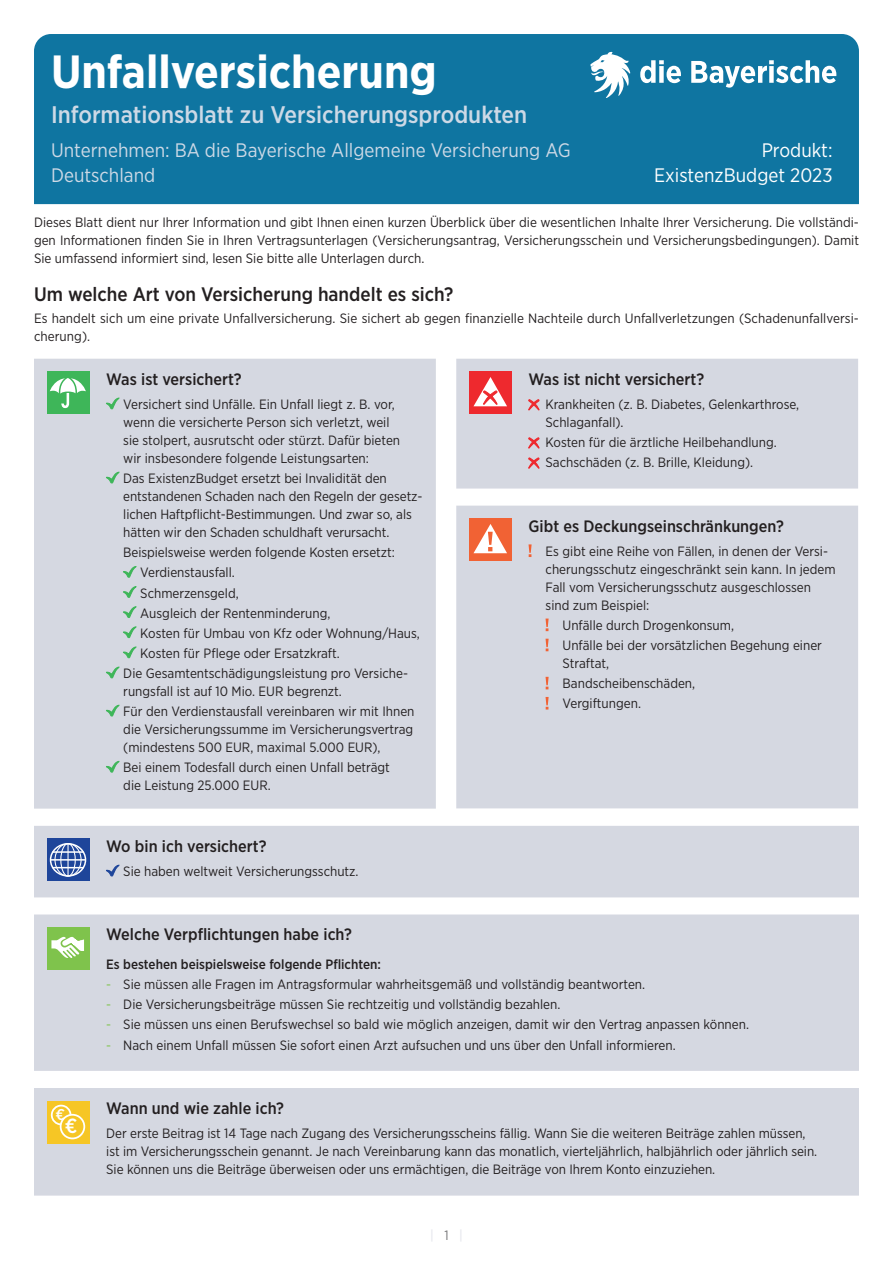
<style>
.page{position:relative;width:893px;height:1263px;background:#fff}
.page>*{position:absolute;margin:0;border:0;box-sizing:border-box;transform-origin:0 0}
.t1{font:700 46.5px "Gotham Narrow";color:#fff}
.t2{font:500 24px "Gotham Narrow";color:#cdd9e6}
.t3{font:500 20.55px "Gotham Narrow";color:#fff}
.t4{font:19.5px "Gotham Narrow";color:#cdd9e6}
.t5{font:500 19.5px "Gotham Narrow";color:#231f20}
.t6{font:19.5px "Gotham Narrow";color:#fff}
.t7{font:500 16.5px "Gotham Narrow";color:#231f20}
.t8{font:500 15.6px "Gotham Narrow";color:#fff}
.t9{font:13.5px/18px "Gotham Narrow";color:#231f20}
.t10{font:500 13.5px "Gotham Narrow";color:#231f20}
.s1{color:#7fc34c}
</style>
<div class="page">
<div style="left:34px;top:359px;width:402px;height:450px;background:#d5d8e1"></div>
<div style="left:47px;top:371px;width:42px;height:43px;background:#3eb659"></div>
<svg style="left:50px;top:378px;width:36px;height:31px"></svg>
<svg style="left:106px;top:397px;width:14px;height:12px"></svg>
<svg style="left:106px;top:471px;width:14px;height:12px"></svg>
<svg style="left:123px;top:566px;width:14px;height:11px"></svg>
<svg style="left:123px;top:586px;width:14px;height:12px"></svg>
<svg style="left:123px;top:606px;width:14px;height:12px"></svg>
<svg style="left:123px;top:626px;width:14px;height:12px"></svg>
<svg style="left:123px;top:646px;width:14px;height:12px"></svg>
<svg style="left:106px;top:666px;width:14px;height:12px"></svg>
<svg style="left:106px;top:704px;width:14px;height:12px"></svg>
<svg style="left:106px;top:761px;width:14px;height:11px"></svg>
<div style="left:456px;top:359px;width:402px;height:130px;background:#d5d8e1"></div>
<div style="left:469px;top:371px;width:43px;height:43px;background:#ee292e"></div>
<svg style="left:473px;top:377px;width:34px;height:29px"></svg>
<svg style="left:528px;top:399px;width:11px;height:11px"></svg>
<svg style="left:528px;top:437px;width:11px;height:11px"></svg>
<svg style="left:528px;top:458px;width:11px;height:10px"></svg>
<div style="left:456px;top:506px;width:402px;height:302px;background:#d5d8e1"></div>
<div style="left:469px;top:518px;width:43px;height:43px;background:#f16234"></div>
<svg style="left:473px;top:524px;width:34px;height:29px"></svg>
<svg style="left:529px;top:544px;width:3px;height:13px"></svg>
<svg style="left:546px;top:618px;width:3px;height:13px"></svg>
<svg style="left:546px;top:639px;width:3px;height:12px"></svg>
<svg style="left:546px;top:677px;width:3px;height:12px"></svg>
<svg style="left:546px;top:697px;width:3px;height:12px"></svg>
<div style="left:34px;top:34px;width:825px;height:170px;background:#0f75a1"></div>
<svg style="left:640px;top:60px;width:41px;height:23px"></svg>
<svg style="left:691px;top:60px;width:145px;height:39px"></svg>
<svg style="left:590px;top:52px;width:41px;height:46px"></svg>
<div style="left:34px;top:826px;width:825px;height:71px;background:#d5d8e1"></div>
<svg style="left:47px;top:838px;width:42px;height:43px"></svg>
<svg style="left:66px;top:853px;width:4px;height:18px"></svg>
<hr style="left:50px;top:859px;width:36px;height:1px;background:#fff">
<hr style="left:52px;top:851px;width:32px;height:2px;background:#fff">
<hr style="left:52px;top:867px;width:32px;height:1px;background:#fff">
<div style="left:50px;top:843px;width:36px;height:34px;border:2px solid #fff;border-radius:50%"></div>
<hr style="left:68px;top:843px;width:1px;height:33px;background:#fff">
<div style="left:54px;top:843px;width:28px;height:33px;border:1px solid #fff;border-radius:50%"></div>
<div style="left:60px;top:843px;width:16px;height:33px;border:1px solid #fff;border-radius:50%"></div>
<svg style="left:106px;top:864px;width:14px;height:12px"></svg>
<div style="left:34px;top:914px;width:825px;height:157px;background:#d5d8e1"></div>
<div style="left:47px;top:927px;width:42px;height:43px;background:#7fc34c"></div>
<svg style="left:51px;top:936px;width:33px;height:22px"></svg>
<div style="left:34px;top:1088px;width:825px;height:107px;background:#d5d8e1"></div>
<div style="left:47px;top:1101px;width:42px;height:42px;background:#f6c625"></div>
<div style="left:51px;top:1105px;width:20px;height:20px;border:2px solid #fff;border-radius:50%"></div>
<div style="left:61px;top:1115px;width:23px;height:23px;background:#f6c625;border-radius:50%"></div>
<div style="left:60px;top:1114px;width:25px;height:25px;border:2px solid #fff;border-radius:50%"></div>
<h1 class="t1" style="left:51px;top:42px;width:387px">Unfallversicherung</h1>
<h2 class="t2" style="left:51px;top:99px;width:478px">Informationsblatt zu Versicherungsprodukten</h2>
<h3 class="t4" style="left:51px;top:138px;width:521px">Unternehmen: BA die Bayerische Allgemeine Versicherung AG</h3>
<h3 class="t6" style="left:762px;top:138px;width:72px">Produkt:</h3>
<h3 class="t4" style="left:51px;top:163px;width:106px">Deutschland</h3>
<h3 class="t6" style="left:654px;top:163px;width:180px">ExistenzBudget 2023</h3>
<p class="t9" style="left:34px;top:213px;width:826px;text-align:justify">Dieses Blatt dient nur Ihrer Information und gibt Ihnen einen kurzen Überblick über die wesentlichen Inhalte Ihrer Versicherung. Die vollständi&shy;gen Informationen finden Sie in Ihren Vertragsunterlagen (Versicherungsantrag, Versicherungsschein und Versicherungsbedingungen). Damit Sie umfassend informiert sind, lesen Sie bitte alle Unterlagen durch.</p>
<h3 class="t5" style="left:34px;top:282px;width:421px">Um welche Art von Versicherung handelt es sich?</h3>
<p class="t9" style="left:34px;top:309px;width:826px">Es handelt sich um eine private Unfallversicherung. Sie sichert ab gegen finanzielle Nachteile durch Unfallverletzungen (Schadenunfallversi&shy;cherung).</p>
<p class="t7" style="left:106px;top:368px;width:137px">Was ist versichert?</p>
<p class="t9" style="left:123px;top:395px;width:278px">Versichert sind Unfälle. Ein Unfall liegt z. B. vor, wenn die versicherte Person sich verletzt, weil sie stolpert, ausrutscht oder stürzt. Dafür bieten wir insbesondere folgende Leistungsarten:</p>
<p class="t9" style="left:123px;top:469px;width:301px">Das ExistenzBudget ersetzt bei Invalidität den entstandenen Schaden nach den Regeln der gesetz&shy;lichen Haftpflicht-Bestimmungen. Und zwar so, als hätten wir den Schaden schuldhaft verursacht.</p>
<p class="t9" style="left:123px;top:543px;width:273px">Beispielsweise werden folgende Kosten ersetzt:</p>
<p class="t9" style="left:140px;top:563px;width:96px">Verdienstausfall.</p>
<p class="t9" style="left:140px;top:583px;width:100px">Schmerzensgeld,</p>
<p class="t9" style="left:140px;top:604px;width:192px">Ausgleich der Rentenminderung,</p>
<p class="t9" style="left:140px;top:624px;width:281px">Kosten für Umbau von Kfz oder Wohnung/Haus,</p>
<p class="t9" style="left:140px;top:644px;width:201px">Kosten für Pflege oder Ersatzkraft.</p>
<p class="t9" style="left:123px;top:664px;width:286px">Die Gesamtentschädigungsleistung pro Versiche-</p>
<p class="t9" style="left:123px;top:681px;width:293px;line-height:20.1px">rungsfall ist auf 10 Mio. EUR begrenzt.<br>Für den Verdienstausfall vereinbaren wir mit Ihnen</p>
<p class="t9" style="left:123px;top:720px;width:291px">die Versicherungssumme im Versicherungsvertrag (mindestens 500 EUR, maximal 5.000 EUR),</p>
<p class="t9" style="left:123px;top:758px;width:268px">Bei einem Todesfall durch einen Unfall beträgt die Leistung 25.000 EUR.</p>
<p class="t7" style="left:106px;top:835px;width:162px">Wo bin ich versichert?</p>
<p class="t9" style="left:123px;top:862px;width:237px">Sie haben weltweit Versicherungsschutz.</p>
<p class="t7" style="left:529px;top:368px;width:177px">Was ist nicht versichert?</p>
<p class="t9" style="left:546px;top:395px;width:255px">Krankheiten (z. B. Diabetes, Gelenkarthrose,<br>Schlaganfall).</p>
<p class="t9" style="left:546px;top:432px;width:233px;line-height:20.1px">Kosten für die ärztliche Heilbehandlung.<br>Sachschäden (z. B. Brille, Kleidung).</p>
<p class="t7" style="left:529px;top:515px;width:257px">Gibt es Deckungseinschränkungen?</p>
<p class="t9" style="left:546px;top:542px;width:292px">Es gibt eine Reihe von Fällen, in denen der Versi&shy;cherungsschutz eingeschränkt sein kann. In jedem Fall vom Versicherungsschutz ausgeschlossen sind zum Beispiel:</p>
<p class="t9" style="left:563px;top:615px;width:261px;line-height:20.1px">Unfälle durch Drogenkonsum,<br>Unfälle bei der vorsätzlichen Begehung einer</p>
<p class="t9" style="left:563px;top:653px;width:134px;line-height:20.1px">Straftat,<br>Bandscheibenschäden,<br>Vergiftungen.</p>
<p class="t8" style="left:56px;top:1105px;width:11px">€</p>
<h3 class="t3" style="left:65px;top:1113px;width:14px">€</h3>
<p class="t7" style="left:106px;top:924px;width:247px">Welche Verpflichtungen habe ich?</p>
<p class="t10" style="left:106px;top:956px;width:276px">Es bestehen beispielsweise folgende Pflichten:</p>
<p class="t9" style="left:106px;top:975px;width:540px"><span class="s1">-</span> Sie müssen alle Fragen im Antragsformular wahrheitsgemäß und vollständig beantworten.</p>
<p class="t9" style="left:106px;top:995px;width:456px"><span class="s1">-</span> Die Versicherungsbeiträge müssen Sie rechtzeitig und vollständig bezahlen.</p>
<p class="t9" style="left:106px;top:1015px;width:644px"><span class="s1">-</span> Sie müssen uns einen Berufswechsel so bald wie möglich anzeigen, damit wir den Vertrag anpassen können.</p>
<p class="t9" style="left:106px;top:1035px;width:571px"><span class="s1">-</span> Nach einem Unfall müssen Sie sofort einen Arzt aufsuchen und uns über den Unfall informieren.</p>
<p class="t7" style="left:106px;top:1098px;width:179px">Wann und wie zahle ich?</p>
<p class="t9" style="left:106px;top:1124px;width:712px">Der erste Beitrag ist 14 Tage nach Zugang des Versicherungsscheins fällig. Wann Sie die weiteren Beiträge zahlen müssen, ist im Versicherungsschein genannt. Je nach Vereinbarung kann das monatlich, vierteljährlich, halbjährlich oder jährlich sein.<br>Sie können uns die Beiträge überweisen oder uns ermächtigen, die Beiträge von Ihrem Konto einzuziehen.</p>
</div>
